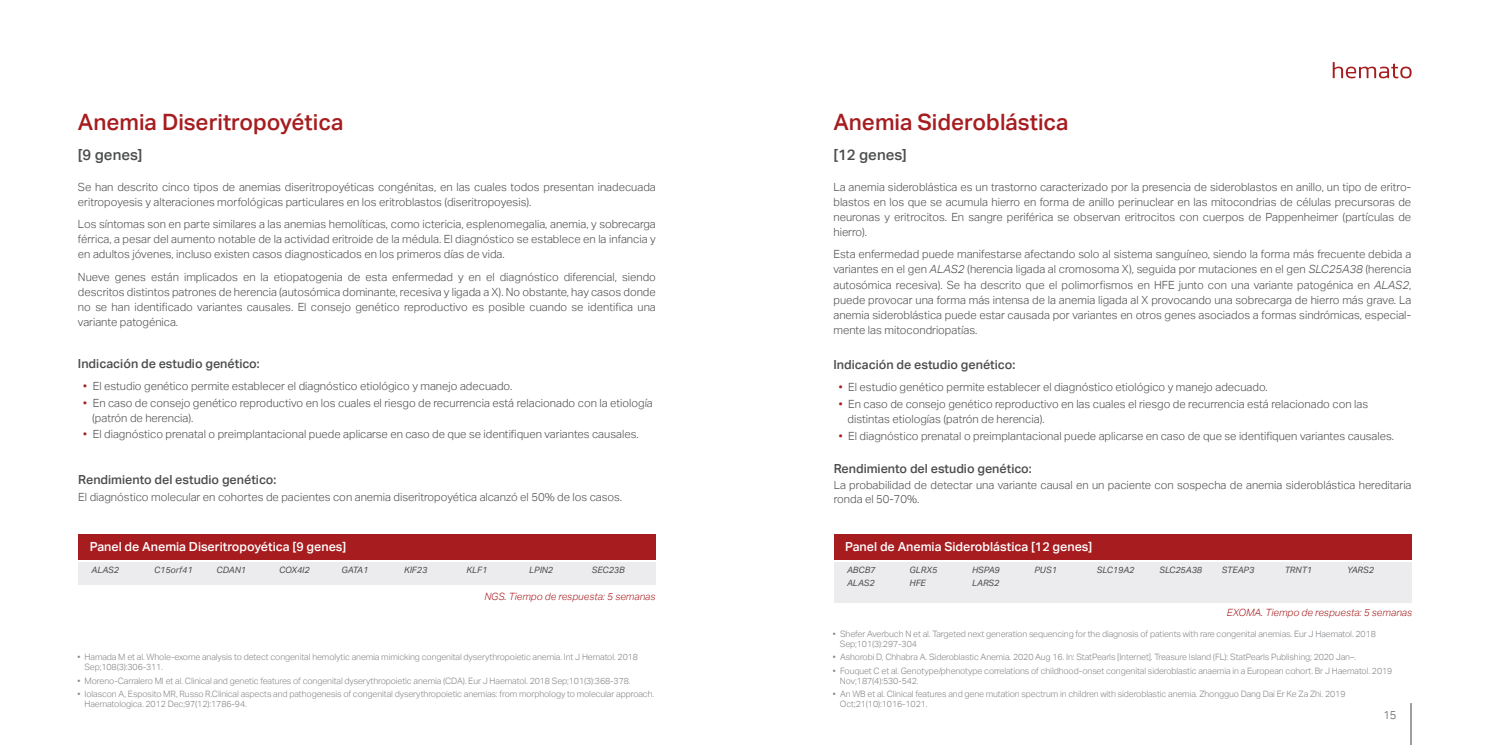
<style>
.page{position:relative;width:1489px;height:745px;background:#fff}
.page>*{position:absolute;margin:0;border:0;box-sizing:border-box;transform-origin:0 0}
.t1{font:500 22.5px "Aktiv Grotesk";color:#a61c1f}
.t2{font:500 15px "Aktiv Grotesk";color:#4b4c4d}
.t3{font:500 12.5px "Aktiv Grotesk";color:#4b4c4d}
.t4{font:500 12.5px "Aktiv Grotesk";color:#fff}
.t5{font:300 11.25px/15px "Aktiv Grotesk";color:#4b4c4d}
.t6{font:300 11.25px "Aktiv Grotesk";color:#57585a}
.t7{font:italic 300 10px "Aktiv Grotesk";color:#a61c1f}
.t8{font:300 8.75px/10px "Aktiv Grotesk";letter-spacing:-.01em;color:#818386}
.Genes{font:italic 8.75px "Aktiv Grotesk";color:#4b4c4d}
.s1{color:#a61c1f}
.s2{color:#84888e}
.s3{font-style:italic}
</style>
<div class="page">
<hr style="left:1410px;top:703px;width:1px;height:41px;background:#3e3e3f">
<svg style="left:1332px;top:62px;width:79px;height:16px"></svg>
<div style="left:78px;top:562px;width:578px;height:23px;background:#ececee"></div>
<div style="left:78px;top:533px;width:578px;height:26px;background:#a61c1f"></div>
<div style="left:833px;top:562px;width:578px;height:40px;background:#ececee"></div>
<div style="left:833px;top:533px;width:578px;height:26px;background:#a61c1f"></div>
<p class="t1" style="left:78px;top:108px;width:267px">Anemia Diseritropoyética</p>
<p class="t2" style="left:78px;top:145px;width:66px">[9 genes]</p>
<p class="t5" style="left:78px;top:180px;width:579px">Se han descrito cinco tipos de anemias diseritropoyéticas congénitas, en las cuales todos presentan inadecuada eritropoyesis y alteraciones morfológicas particulares en los eritroblastos (diseritropoyesis).</p>
<p class="t5" style="left:78px;top:217px;width:579px;text-align:justify">Los síntomas son en parte similares a las anemias hemolíticas, como ictericia, esplenomegalia, anemia, y sobrecarga férrica, a pesar del aumento notable de la actividad eritroide de la médula. El diagnóstico se establece en la infancia y en adultos jóvenes, incluso existen casos diagnosticados en los primeros días de vida.</p>
<p class="t5" style="left:78px;top:269px;width:579px;text-align:justify">Nueve genes están implicados en la etiopatogenia de esta enfermedad y en el diagnóstico diferencial, siendo descritos distintos patrones de herencia (autosómica dominante, recesiva y ligada a X). No obstante, hay casos donde no se han identificado variantes causales. El consejo genético reproductivo es posible cuando se identifica una variante patogénica.</p>
<p class="t3" style="left:78px;top:356px;width:183px">Indicación de estudio genético:</p>
<p class="t5" style="left:83px;top:378px;width:430px"><span class="s1">•</span> El estudio genético permite establecer el diagnóstico etiológico y manejo adecuado.</p>
<p class="t5" style="left:92px;top:395px;width:562px;text-indent:-9px"><span class="s1">•</span> En caso de consejo genético reproductivo en los cuales el riesgo de recurrencia está relacionado con la etiología (patrón de herencia).</p>
<p class="t5" style="left:83px;top:426px;width:557px"><span class="s1">•</span> El diagnóstico prenatal o preimplantacional puede aplicarse en caso de que se identifiquen variantes causales.</p>
<p class="t3" style="left:78px;top:472px;width:199px">Rendimiento del estudio genético:</p>
<p class="t5" style="left:78px;top:489px;width:545px">El diagnóstico molecular en cohortes de pacientes con anemia diseritropoyética alcanzó el 50% de los casos.</p>
<p class="t4" style="left:90px;top:539px;width:258px">Panel de Anemia Diseritropoyética [9 genes]</p>
<p class="Genes" style="left:92px;top:564px;width:29px">ALAS2</p>
<p class="Genes" style="left:154px;top:564px;width:40px">C15orf41</p>
<p class="Genes" style="left:216px;top:564px;width:31px">CDAN1</p>
<p class="Genes" style="left:279px;top:564px;width:32px">COX4I2</p>
<p class="Genes" style="left:341px;top:564px;width:28px">GATA1</p>
<p class="Genes" style="left:404px;top:564px;width:25px">KIF23</p>
<p class="Genes" style="left:466px;top:564px;width:22px">KLF1</p>
<p class="Genes" style="left:529px;top:564px;width:25px">LPIN2</p>
<p class="Genes" style="left:591px;top:564px;width:34px">SEC23B</p>
<p class="t7" style="left:484px;top:590px;width:173px">NGS. Tiempo de respuesta: 5 semanas</p>
<p class="t8" style="left:84px;top:651px;width:555px;text-indent:-7px"><span class="s2">•</span> Hamada M et al. Whole-exome analysis to detect congenital hemolytic anemia mimicking congenital dyserythropoietic anemia. Int J Hematol. 2018<br>Sep;108(3):306-311.</p>
<p class="t8" style="left:77px;top:675px;width:554px"><span class="s2">•</span> Moreno-Carralero MI et al. Clinical and genetic features of congenital dyserythropoietic anemia (CDA). Eur J Haematol. 2018 Sep;101(3):368-378.</p>
<p class="t8" style="left:84px;top:688px;width:571px;text-indent:-7px"><span class="s2">•</span> Iolascon A, Esposito MR, Russo R.Clinical aspects and pathogenesis of congenital dyserythropoietic anemias: from morphology to molecular approach.<br>Haematologica. 2012 Dec;97(12):1786-94.</p>
<p class="t1" style="left:833px;top:108px;width:237px">Anemia Sideroblástica</p>
<p class="t2" style="left:833px;top:145px;width:75px">[12 genes]</p>
<p class="t5" style="left:833px;top:180px;width:579px;text-align:justify">La anemia sideroblástica es un trastorno caracterizado por la presencia de sideroblastos en anillo, un tipo de eritro&shy;blastos en los que se acumula hierro en forma de anillo perinuclear en las mitocondrias de células precursoras de neuronas y eritrocitos. En sangre periférica se observan eritrocitos con cuerpos de Pappenheimer (partículas de hierro).</p>
<p class="t5" style="left:833px;top:247px;width:579px;text-align:justify">Esta enfermedad puede manifestarse afectando solo al sistema sanguíneo, siendo la forma más frecuente debida a variantes en el gen <span class="s3">ALAS2</span> (herencia ligada al cromosoma X), seguida por mutaciones en el gen <span class="s3">SLC25A38</span> (herencia autosómica recesiva). Se ha descrito que el polimorfismos en HFE junto con una variante patogénica en <span class="s3">ALAS2</span>, puede provocar una forma más intensa de la anemia ligada al X provocando una sobrecarga de hierro más grave. La anemia sideroblástica puede estar causada por variantes en otros genes asociados a formas sindrómicas, especial&shy;mente las mitocondriopatías.</p>
<p class="t3" style="left:833px;top:357px;width:183px">Indicación de estudio genético:</p>
<p class="t5" style="left:838px;top:379px;width:430px"><span class="s1">•</span> El estudio genético permite establecer el diagnóstico etiológico y manejo adecuado.</p>
<p class="t5" style="left:847px;top:396px;width:522px;text-indent:-9px"><span class="s1">•</span> En caso de consejo genético reproductivo en las cuales el riesgo de recurrencia está relacionado con las distintas etiologías (patrón de herencia).</p>
<p class="t5" style="left:838px;top:428px;width:557px"><span class="s1">•</span> El diagnóstico prenatal o preimplantacional puede aplicarse en caso de que se identifiquen variantes causales.</p>
<p class="t3" style="left:833px;top:461px;width:199px">Rendimiento del estudio genético:</p>
<p class="t5" style="left:833px;top:478px;width:579px;line-height:13.8px">La probabilidad de detectar una variante causal en un paciente con sospecha de anemia sideroblástica hereditaria ronda el 50-70%.</p>
<p class="t4" style="left:845px;top:539px;width:248px">Panel de Anemia Sideroblástica [12 genes]</p>
<p class="Genes" style="left:847px;top:564px;width:30px">ABCB7</p>
<p class="Genes" style="left:847px;top:577px;width:29px">ALAS2</p>
<p class="Genes" style="left:1034px;top:564px;width:24px">PUS1</p>
<p class="Genes" style="left:1096px;top:564px;width:39px">SLC19A2</p>
<p class="Genes" style="left:1159px;top:564px;width:44px">SLC25A38</p>
<p class="Genes" style="left:1221px;top:564px;width:34px">STEAP3</p>
<p class="Genes" style="left:1284px;top:564px;width:29px">TRNT1</p>
<p class="Genes" style="left:1346px;top:564px;width:28px">YARS2</p>
<p class="Genes" style="left:909px;top:564px;width:29px">GLRX5</p>
<p class="Genes" style="left:909px;top:577px;width:18px">HFE</p>
<p class="Genes" style="left:972px;top:564px;width:29px">HSPA9</p>
<p class="Genes" style="left:972px;top:577px;width:29px">LARS2</p>
<p class="t7" style="left:1226px;top:606px;width:187px">EXOMA. Tiempo de respuesta: 5 semanas</p>
<p class="t8" style="left:839px;top:628px;width:537px;text-indent:-7px"><span class="s2">•</span> Shefer Averbuch N et al. Targeted next generation sequencing for the diagnosis of patients with rare congenital anemias. Eur J Haematol. 2018<br>Sep;101(3):297-304</p>
<p class="t8" style="left:832px;top:651px;width:524px"><span class="s2">•</span> Ashorobi D, Chhabra A. Sideroblastic Anemia. 2020 Aug 16. In: StatPearls [Internet]. Treasure Island (FL): StatPearls Publishing; 2020 Jan–.</p>
<p class="t8" style="left:839px;top:665px;width:554px;text-indent:-7px"><span class="s2">•</span> Fouquet C et al. Genotype/phenotype correlations of childhood-onset congenital sideroblastic anaemia in a European cohort. Br J Haematol. 2019<br>Nov;187(4):530-542.</p>
<p class="t8" style="left:839px;top:689px;width:507px;text-indent:-7px"><span class="s2">•</span> An WB et al. Clinical features and gene mutation spectrum in children with sideroblastic anemia. Zhongguo Dang Dai Er Ke Za Zhi. 2019<br>Oct;21(10):1016-1021.</p>
<p class="t6" style="left:1383px;top:707px;width:15px">15</p>
</div>
